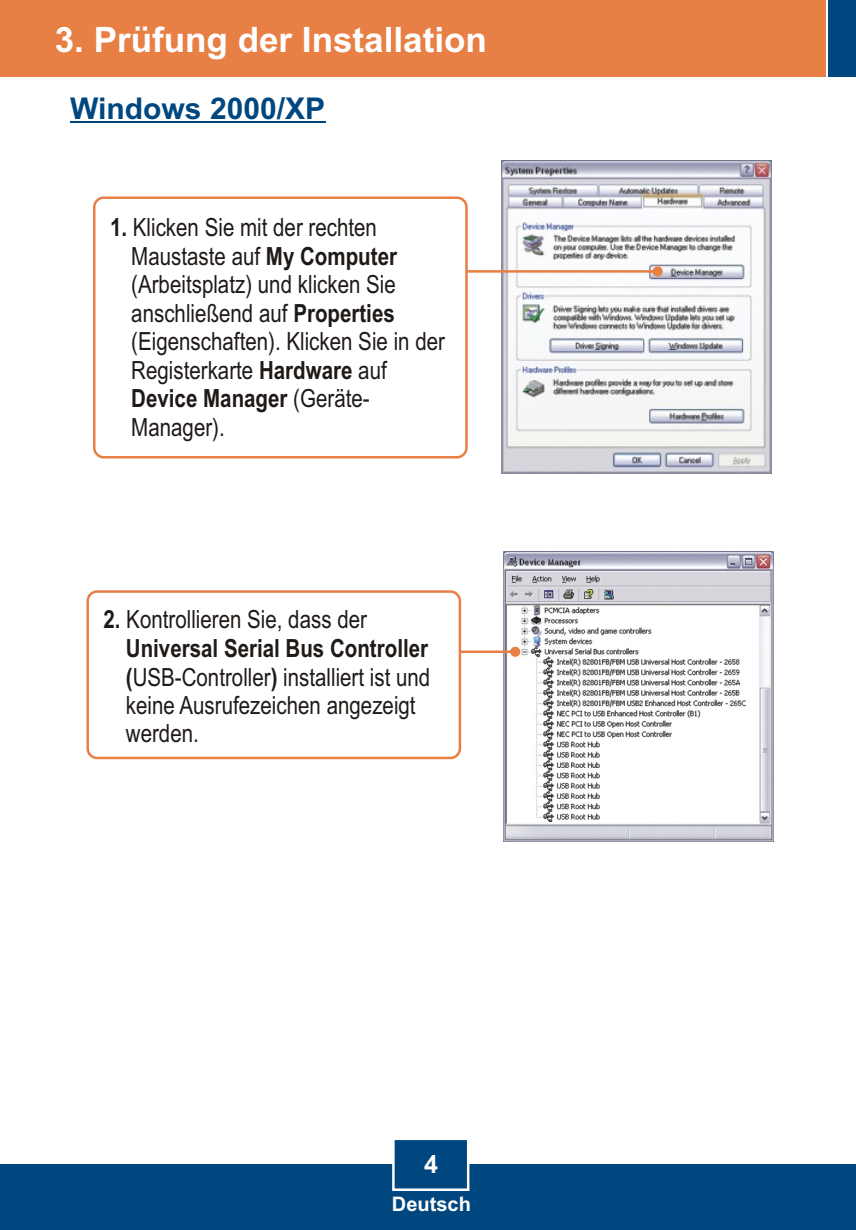
<style>
.page{position:relative;width:856px;height:1230px;background:#fff}
.page>*{position:absolute;margin:0;border:0;box-sizing:border-box;transform-origin:0 0}
.t1{font:700 35px "Arial";color:#fff}
.t2{font:700 30px "Arial";color:#004780}
.t3{font:25px/28.5px "Arial Narrow";color:#1f1a17}
.t4{font:700 25px "Arial";color:#fff}
.t5{font:700 20px "Arial";color:#fff}
.s1{font-weight:700}
</style>
<div class="page">
<div style="left:0;top:1164px;width:855px;height:65px;background:#004780"></div>
<div style="left:0;top:0;width:825px;height:77px;background:#e88045"></div>
<div style="left:828px;top:0;width:27px;height:77px;background:#004780"></div>
<svg style="left:392px;top:1140px;width:78px;height:51px"></svg>
<img style="left:503px;top:551px;width:270px;height:289px">
<img style="left:501px;top:160px;width:270px;height:314px">
<svg style="left:461px;top:646px;width:59px;height:10px"></svg>
<svg style="left:467px;top:266px;width:195px;height:10px"></svg>
<hr style="left:70px;top:121px;width:255px;height:2px;background:#004780">
<div style="left:93px;top:196px;width:374px;height:262px;background:#fff;border:3px solid #e88045;border-radius:9px"></div>
<div style="left:86px;top:590px;width:375px;height:169px;background:#fff;border:3px solid #e88045;border-radius:9px"></div>
<h1 class="t1" style="left:55px;top:26px;width:433px">3. Prüfung der Installation</h1>
<p class="t2" style="left:70px;top:97px;width:256px">Windows 2000/XP</p>
<p class="t3" style="left:131px;top:215px;width:315px;text-indent:-21px"><span class="s1">1.</span> Klicken Sie mit der rechten<br>Maustaste auf <span class="s1">My Computer </span>(Arbeitsplatz) und klicken Sie anschließend auf <span class="s1">Properties </span>(Eigenschaften). Klicken Sie in der<br>Registerkarte <span class="s1">Hardware</span> auf<br><span class="s1">Device Manager</span> (Geräte-<br>Manager).</p>
<p class="t3" style="left:126px;top:607px;width:306px;text-indent:-22px"><span class="s1">2.</span> Kontrollieren Sie, dass der<br><span class="s1">Universal Serial Bus Controller (</span>USB-Controller<span class="s1">)</span> installiert ist und keine Ausrufezeichen angezeigt werden.</p>
<p class="t4" style="left:424px;top:1154px;width:15px">4</p>
<p class="t5" style="left:392px;top:1195px;width:80px">Deutsch</p>
</div>
